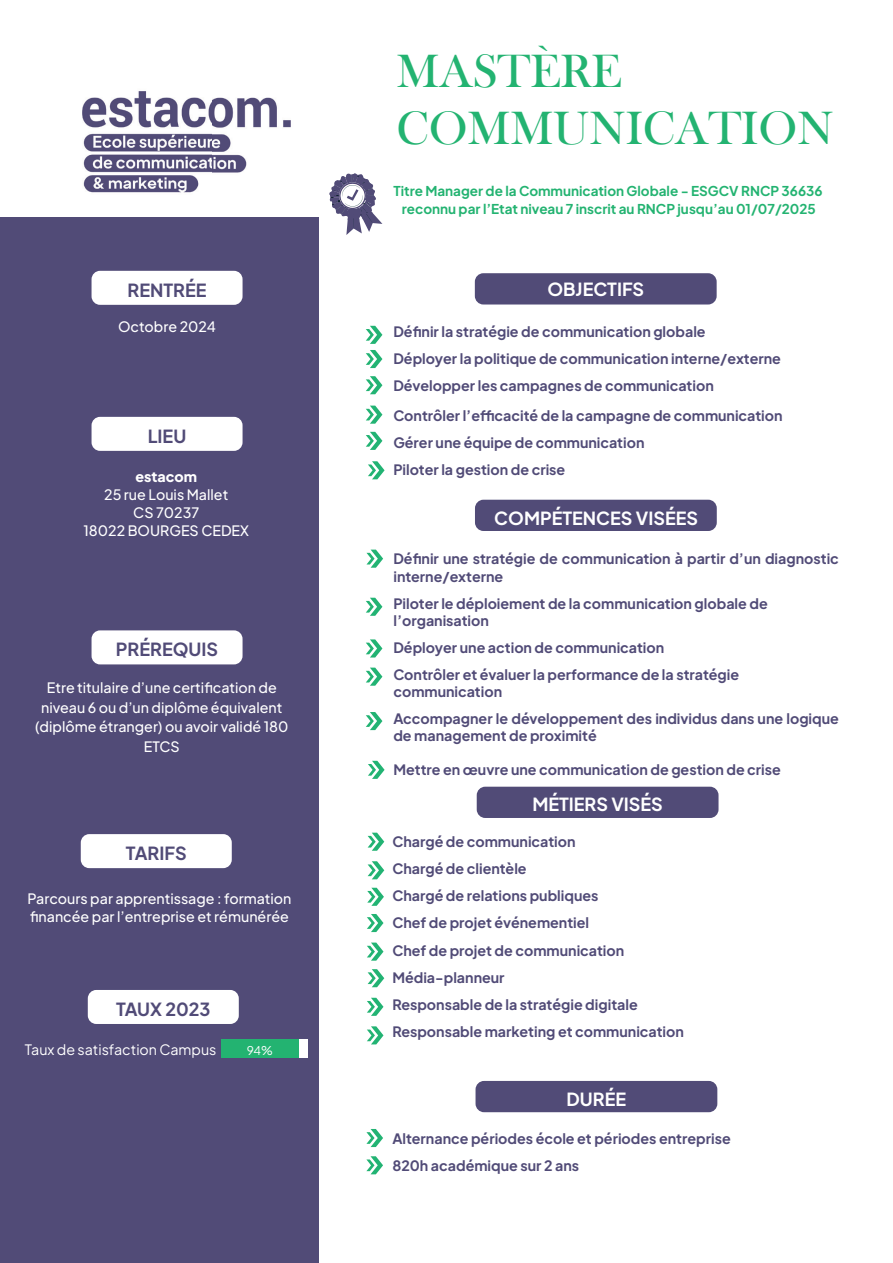
<style>
.page{position:relative;width:893px;height:1263px;background:#fff}
.page>*{position:absolute;margin:0;border:0;box-sizing:border-box;transform-origin:0 0}
.t1{font:48px/57px "Bask Old Face";color:#23b371}
.t2{font:700 18px "Plus Jakarta Sans";color:#fff}
.t3{font:700 18px "Plus Jakarta Sans";color:#514b77}
.t4{font:700 14.25px/27px "Plus Jakarta Sans";color:#514b77}
.t5{font:500 14.25px/19.5px "Plus Jakarta Sans";color:#fff;text-align:center}
.t6{font:14.25px "Plus Jakarta Sans";color:#fff}
.t7{font:800 14.25px "Plus Jakarta Sans";color:#fff}
.t8{font:700 13.5px/18px "Plus Jakarta Sans";color:#23b371;text-align:center}
.t9{font:12px "Plus Jakarta Sans";color:#fff}
</style>
<div class="page">
<div style="left:0;top:218px;width:319px;height:1045px;background:#514b77"></div>
<div style="left:475px;top:500px;width:242px;height:31px;background:#514b77;border-radius:9px"></div>
<div style="left:475px;top:273px;width:242px;height:31px;background:#514b77;border-radius:9px"></div>
<div style="left:477px;top:787px;width:241px;height:31px;background:#514b77;border-radius:9px"></div>
<svg style="left:329px;top:173px;width:53px;height:62px"></svg>
<svg style="left:366px;top:350px;width:16px;height:18px"></svg>
<svg style="left:366px;top:376px;width:16px;height:18px"></svg>
<svg style="left:366px;top:326px;width:16px;height:18px"></svg>
<svg style="left:368px;top:861px;width:16px;height:18px"></svg>
<svg style="left:367px;top:888px;width:17px;height:18px"></svg>
<svg style="left:368px;top:833px;width:16px;height:18px"></svg>
<svg style="left:367px;top:942px;width:16px;height:19px"></svg>
<svg style="left:368px;top:969px;width:16px;height:18px"></svg>
<svg style="left:367px;top:914px;width:16px;height:18px"></svg>
<svg style="left:367px;top:1026px;width:16px;height:18px"></svg>
<svg style="left:367px;top:998px;width:16px;height:18px"></svg>
<svg style="left:366px;top:598px;width:16px;height:18px"></svg>
<svg style="left:366px;top:639px;width:16px;height:18px"></svg>
<svg style="left:366px;top:550px;width:17px;height:18px"></svg>
<svg style="left:366px;top:668px;width:16px;height:18px"></svg>
<svg style="left:366px;top:1129px;width:17px;height:18px"></svg>
<div style="left:475px;top:1081px;width:242px;height:31px;background:#514b77;border-radius:9px"></div>
<svg style="left:366px;top:712px;width:16px;height:18px"></svg>
<svg style="left:366px;top:406px;width:16px;height:18px"></svg>
<svg style="left:366px;top:432px;width:16px;height:18px"></svg>
<div style="left:92px;top:271px;width:151px;height:34px;background:#fff;border-radius:9px"></div>
<div style="left:92px;top:417px;width:151px;height:34px;background:#fff;border-radius:9px"></div>
<div style="left:92px;top:630px;width:151px;height:34px;background:#fff;border-radius:9px"></div>
<svg style="left:366px;top:1156px;width:17px;height:18px"></svg>
<div style="left:81px;top:834px;width:151px;height:34px;background:#fff;border-radius:9px"></div>
<svg style="left:368px;top:461px;width:17px;height:18px"></svg>
<svg style="left:368px;top:761px;width:17px;height:18px"></svg>
<div style="left:88px;top:990px;width:151px;height:34px;background:#fff;border-radius:9px"></div>
<div style="left:221px;top:1040px;width:87px;height:18px;background:#fff"></div>
<div style="left:221px;top:1040px;width:77px;height:18px;background:#23b371"></div>
<img style="left:54px;top:91px;width:265px;height:127px">
<p class="t3" style="left:128px;top:274px;width:81px">RENTRÉE</p>
<p class="t5" style="left:118px;top:316px;width:99px">Octobre 2024</p>
<p class="t3" style="left:148px;top:420px;width:40px">LIEU</p>
<p class="t7" style="left:135px;top:463px;width:63px">estacom</p>
<p class="t5" style="left:83px;top:484px;width:167px;line-height:18px">25 rue Louis Mallet<br>CS 70237<br>18022 BOURGES CEDEX</p>
<p class="t3" style="left:116px;top:633px;width:104px">PRÉREQUIS</p>
<p class="t5" style="left:35px;top:676px;width:255px">Etre titulaire d’une certification de niveau 6 ou d’un diplôme équivalent (diplôme étranger) ou avoir validé 180<br>ETCS</p>
<p class="t3" style="left:126px;top:837px;width:62px">TARIFS</p>
<p class="t5" style="left:28px;top:888px;width:265px;line-height:18px;text-align:left">Parcours par apprentissage : formation financée par l’entreprise et rémunérée</p>
<p class="t3" style="left:116px;top:993px;width:96px">TAUX 2023</p>
<p class="t6" style="left:25px;top:1038px;width:193px">Taux de satisfaction Campus</p>
<p class="t9" style="left:247px;top:1041px;width:28px">94%</p>
<h1 class="t1" style="left:397px;top:44px;width:439px">MASTÈRE<br>COMMUNICATION</h1>
<p class="t8" style="left:393px;top:180px;width:431px">Titre Manager de la Communication Globale - ESGCV RNCP 36636 reconnu par l’Etat niveau 7 inscrit au RNCP jusqu’au 01/07/2025</p>
<p class="t2" style="left:547px;top:273px;width:98px">OBJECTIFS</p>
<p class="t4" style="left:393px;top:317px;width:389px">Définir la stratégie de communication globale<br>Déployer la politique de communication interne/externe<br>Développer les campagnes de communication</p>
<p class="t4" style="left:393px;top:401px;width:391px">Contrôler l’efficacité de la campagne de communication<br>Gérer une équipe de communication<br>Piloter la gestion de crise</p>
<p class="t2" style="left:494px;top:502px;width:205px">COMPÉTENCES VISÉES</p>
<p class="t4" style="left:393px;top:549px;width:447px;line-height:17.1px">Définir une stratégie de communication à partir d’un diagnostic interne/externe</p>
<p class="t4" style="left:393px;top:593px;width:376px;line-height:17.1px">Piloter le déploiement de la communication globale de l’organisation</p>
<p class="t4" style="left:393px;top:632px;width:347px">Déployer une action de communication<br>Contrôler et évaluer la performance de la stratégie</p>
<p class="t4" style="left:393px;top:676px;width:447px">communication<br>Accompagner le développement des individus dans une logique</p>
<p class="t4" style="left:393px;top:720px;width:205px">de management de proximité</p>
<p class="t4" style="left:393px;top:754px;width:389px">Mettre en œuvre une communication de gestion de crise</p>
<p class="t2" style="left:532px;top:788px;width:132px">MÉTIERS VISÉS</p>
<p class="t4" style="left:392px;top:827px;width:293px">Chargé de communication<br>Chargé de clientèle<br>Chargé de relations publiques<br>Chef de projet événementiel<br>Chef de projet de communication<br>Média-planneur<br>Responsable de la stratégie digitale<br>Responsable marketing et communication</p>
<p class="t2" style="left:567px;top:1083px;width:61px">DURÉE</p>
<p class="t4" style="left:392px;top:1123px;width:340px">Alternance périodes école et périodes entreprise<br>820h académique sur 2 ans</p>
</div>
